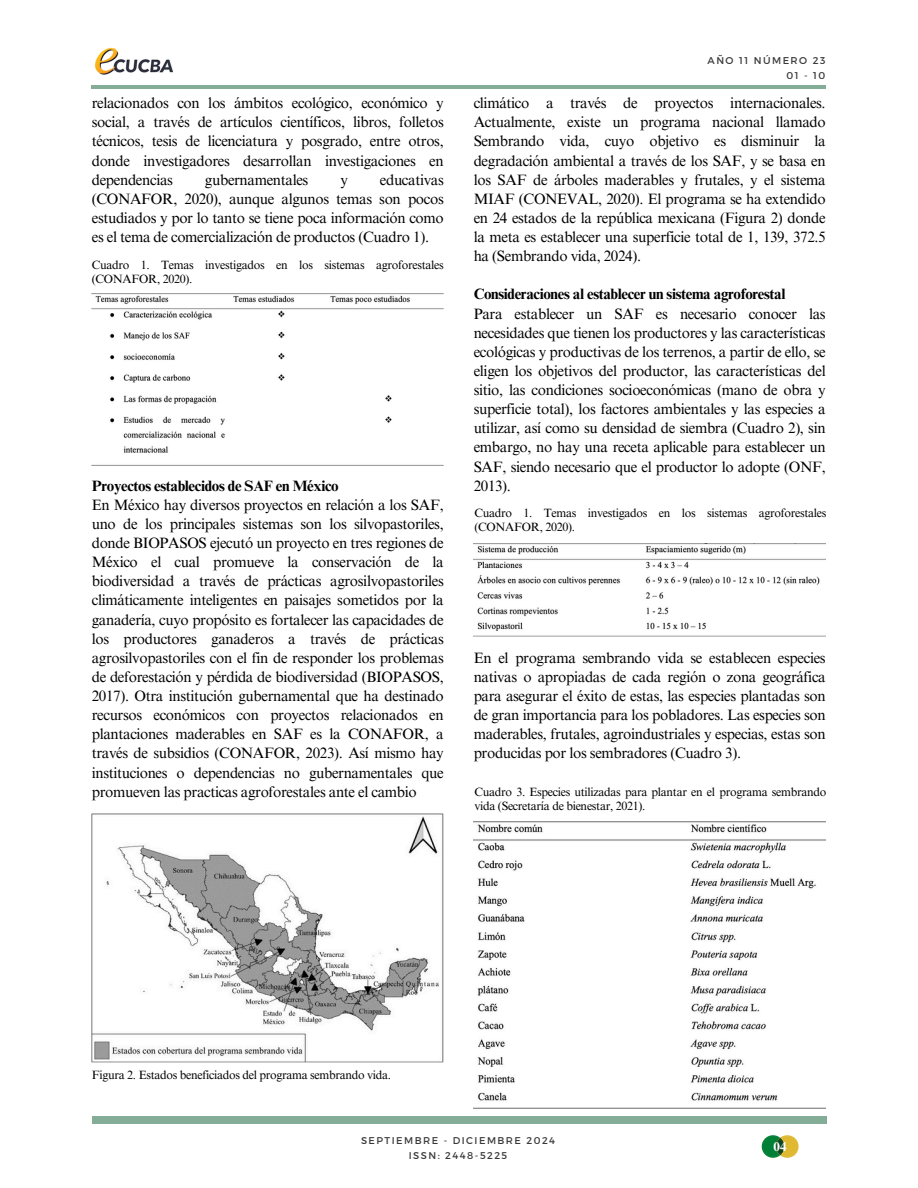
<style>
.page{position:relative;width:918px;height:1188px;background:#fff}
.page>*{position:absolute;margin:0;border:0;box-sizing:border-box;transform-origin:0 0}
.t1{font:15px/19.2px "Times NRMT Pro";letter-spacing:-.025em;color:#000;text-align:justify}
.t2{font:700 13.05px "Te X Gyre Termes";color:#fefefe}
.t3{font:12px/14px "Times NRMT Pro";letter-spacing:-.025em;color:#000}
.t4{font:9.9px "Montserrat";letter-spacing:.15em;color:#3a3a3a}
.s1{font-weight:700}
</style>
<div class="page">
<hr style="left:92px;top:85px;width:734px;height:4px;background:#83ad96">
<div style="left:92px;top:1117px;width:734px;height:6px;background:#83ad96"></div>
<svg style="left:762px;top:1135px;width:37px;height:23px"></svg>
<img style="left:95px;top:47px;width:78px;height:28px">
<img style="left:92px;top:294px;width:352px;height:172px">
<img style="left:92px;top:814px;width:352px;height:248px">
<img style="left:474px;top:543px;width:352px;height:94px">
<img style="left:474px;top:821px;width:352px;height:287px">
<p class="t1" style="left:92px;top:95px;width:354px">relacionados con los ámbitos ecológico, económico y social, a través de artículos científicos, libros, folletos técnicos, tesis de licenciatura y posgrado, entre otros, donde investigadores desarrollan investigaciones en dependencias</p>
<p class="t1" style="left:92px;top:172px;width:354px;text-indent:288px">educativas (CONAFOR, 2020), aunque algunos temas son pocos estudiados y por lo tanto se tiene poca información como es el tema de comercialización de productos (Cuadro 1).</p>
<p class="t1" style="left:205px;top:172px;width:105px">gubernamentales</p>
<p class="t1" style="left:340px;top:172px;width:9px">y</p>
<h1 class="t3" style="left:92px;top:260px;width:353px">Cuadro 1. Temas investigados en los sistemas agroforestales (CONAFOR, 2020).</h1>
<p class="t1" style="left:92px;top:478px;width:354px;text-align:left"><span class="s1">Proyectos establecidos de SAF en México<br></span>En México hay diversos proyectos en relación a los SAF, uno de los principales sistemas son los silvopastoriles, donde BIOPASOS ejecutó un proyecto en tres regiones de México el cual promueve la conservación de la biodiversidad a través de prácticas agrosilvopastoriles climáticamente inteligentes en paisajes sometidos por la ganadería, cuyo propósito es fortalecer las capacidades de los productores ganaderos a través de prácticas agrosilvopastoriles con el fin de responder los problemas de deforestación y pérdida de biodiversidad (BIOPASOS, 2017). Otra institución gubernamental que ha destinado recursos económicos con proyectos relacionados en plantaciones maderables en SAF es la CONAFOR, a través de subsidios (CONAFOR, 2023). Así mismo hay instituciones o dependencias no gubernamentales que promueven las practicas agroforestales ante el cambio</p>
<h2 class="t4" style="left:708px;top:54px;width:119px">AÑO 11 NÚMERO 23</h2>
<p class="t4" style="left:786px;top:69px;width:40px">01 - 10</p>
<h1 class="t1" style="left:474px;top:95px;width:354px">climático a través de proyectos internacionales.<br>Actualmente, existe un programa nacional llamado Sembrando vida, cuyo objetivo es disminuir la degradación ambiental a través de los SAF, y se basa en los SAF de árboles maderables y frutales, y el sistema MIAF (CONEVAL, 2020). El programa se ha extendido en 24 estados de la república mexicana (Figura 2) donde la meta es establecer una superficie total de 1, 139, 372.5 ha (Sembrando vida, 2024).</h1>
<h2 class="t1" style="left:474px;top:287px;width:354px;text-align:left"><span class="s1">Consideraciones al establecer un sistema agroforestal<br></span>Para establecer un SAF es necesario conocer las necesidades que tienen los productores y las características ecológicas y productivas de los terrenos, a partir de ello, se eligen los objetivos del productor, las características del sitio, las condiciones socioeconómicas (mano de obra y superficie total), los factores ambientales y las especies a utilizar, así como su densidad de siembra (Cuadro 2), sin embargo, no hay una receta aplicable para establecer un SAF, siendo necesario que el productor lo adopte (ONF, 2013).</h2>
<p class="t3" style="left:475px;top:507px;width:353px">Cuadro 1. Temas investigados en los sistemas agroforestales (CONAFOR, 2020).</p>
<p class="t1" style="left:474px;top:650px;width:354px">En el programa sembrando vida se establecen especies nativas o apropiadas de cada región o zona geográfica para asegurar el éxito de estas, las especies plantadas son de gran importancia para los pobladores. Las especies son maderables, frutales, agroindustriales y especias, estas son producidas por los sembradores (Cuadro 3).</p>
<h2 class="t3" style="left:475px;top:786px;width:353px">Cuadro 3. Especies utilizadas para plantar en el programa sembrando vida (Secretaría de bienestar, 2021).</h2>
<h1 class="t3" style="left:92px;top:1069px;width:301px">Figura 2. Estados beneficiados del programa sembrando vida.</h1>
<p class="t4" style="left:361px;top:1134px;width:196px">SEPTIEMBRE - DICIEMBRE 2024</p>
<p class="t4" style="left:409px;top:1149px;width:100px">ISSN: 2448-5225</p>
<h1 class="t2" style="left:774px;top:1137px;width:15px">04</h1>
</div>
